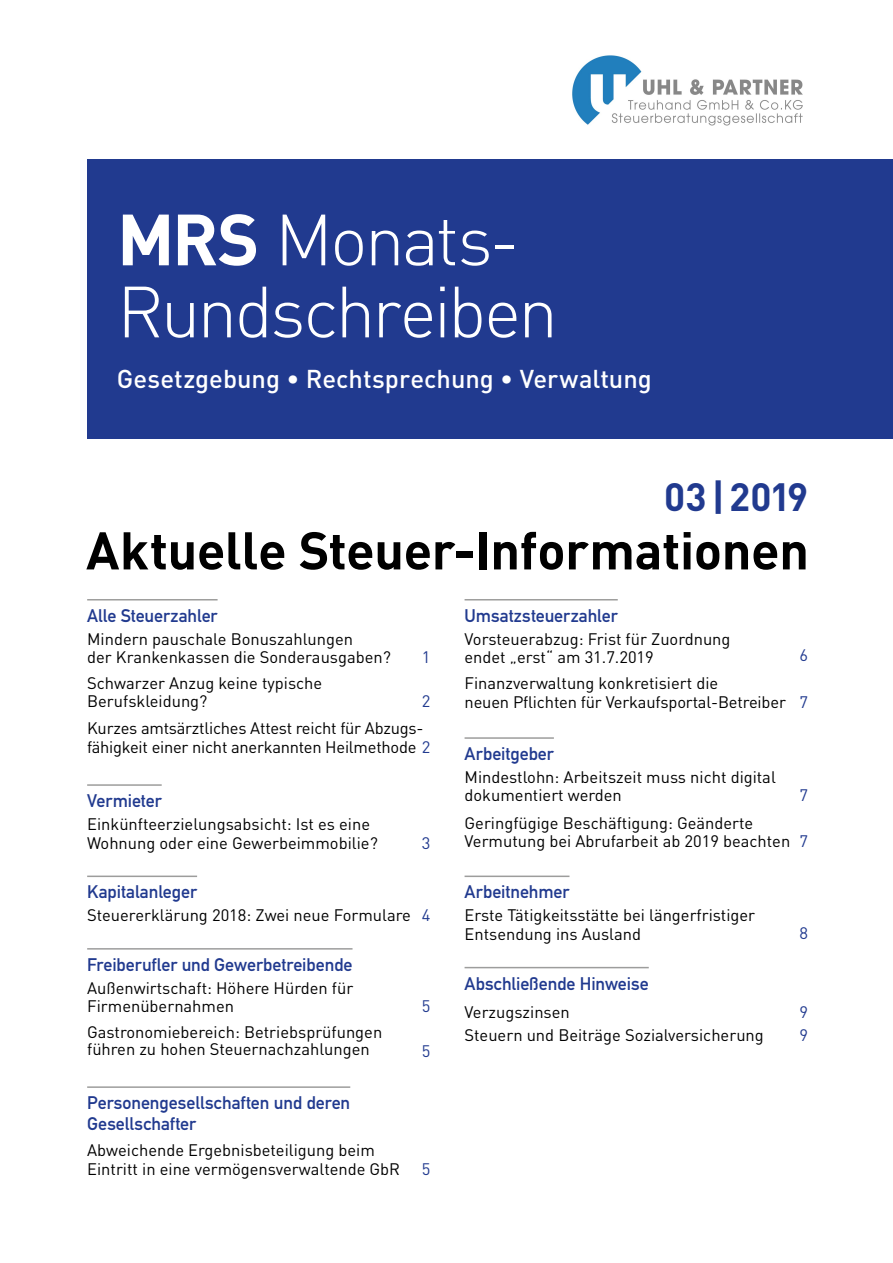
<style>
.page{position:relative;width:893px;height:1263px;background:#fff}
.page>*{position:absolute;margin:0;border:0;box-sizing:border-box;transform-origin:0 0}
.t1{font:300 71.25px/72px "DIN Pro";letter-spacing:-.04em;color:#fff}
.t2{font:700 52.2px "DIN Pro";letter-spacing:-.01em;color:#000}
.t3{font:700 39px "DIN Pro";color:#213a8f}
.t4{font:500 25.5px "DIN Pro";color:#fff}
.t5{font:18px/21px "DIN Mittelschrift Std";letter-spacing:-.005em;color:#213a8f}
.t6{font:16.5px/18.8px "DIN Pro";color:#000}
.t7{font:16.5px "DIN Pro";color:#213a8f}
.s1{font-weight:700}
.s2{color:#213a8f}
</style>
<div class="page">
<hr style="left:87px;top:599px;width:131px;height:1px;background:#9d9d9c">
<hr style="left:87px;top:784px;width:75px;height:2px;background:#9d9d9c">
<hr style="left:87px;top:875px;width:110px;height:2px;background:#9d9d9c">
<hr style="left:87px;top:948px;width:266px;height:1px;background:#9d9d9c">
<hr style="left:87px;top:1086px;width:263px;height:2px;background:#9d9d9c">
<hr style="left:465px;top:599px;width:153px;height:1px;background:#9d9d9c">
<hr style="left:465px;top:737px;width:89px;height:2px;background:#9d9d9c">
<hr style="left:465px;top:875px;width:104px;height:2px;background:#9d9d9c">
<hr style="left:465px;top:967px;width:184px;height:1px;background:#9d9d9c">
<div style="left:87px;top:160px;width:806px;height:279px;background:#213a8f"></div>
<img style="left:572px;top:55px;width:231px;height:71px">
<h1 class="t1" style="left:117px;top:201px;width:443px"><span class="s1">MRS</span> Monats-<br>Rundschreiben</h1>
<h3 class="t4" style="left:117px;top:361px;width:536px">Gesetzgebung • Rechtsprechung • Verwaltung</h3>
<h3 class="t3" style="left:664px;top:470px;width:145px">03|2019</h3>
<h2 class="t2" style="left:86px;top:515px;width:724px">Aktuelle Steuer-Informationen</h2>
<p class="t5" style="left:87px;top:605px;width:132px">Alle Steuerzahler</p>
<p class="t6" style="left:87px;top:629px;width:305px;line-height:18px">Mindern pauschale Bonuszahlungen<br>der Krankenkassen die Sonderausgaben?</p>
<p class="t5" style="left:465px;top:605px;width:155px">Umsatzsteuerzahler</p>
<p class="t6" style="left:465px;top:629px;width:267px;line-height:18px">Vorsteuerabzug: Frist für Zuordnung endet „erst“ am 31.7.2019</p>
<p class="t7" style="left:799px;top:644px;width:10px">6</p>
<p class="t6" style="left:465px;top:673px;width:345px">Finanzverwaltung konkretisiert die<br>neuen Pflichten für Verkaufsportal-Betreiber <span class="s2">7</span></p>
<p class="t5" style="left:465px;top:743px;width:91px">Arbeitgeber</p>
<p class="t6" style="left:465px;top:767px;width:313px;line-height:18px">Mindestlohn: Arbeitszeit muss nicht digital dokumentiert werden</p>
<p class="t7" style="left:422px;top:646px;width:10px">1</p>
<p class="t6" style="left:87px;top:673px;width:237px;line-height:18px">Schwarzer Anzug keine typische<br>Berufskleidung?</p>
<p class="t7" style="left:422px;top:690px;width:10px">2</p>
<p class="t6" style="left:87px;top:718px;width:345px">Kurzes amtsärztliches Attest reicht für Abzugs&shy;fähigkeit einer nicht anerkannten Heilmethode <span class="s2">2</span></p>
<p class="t5" style="left:87px;top:790px;width:76px">Vermieter</p>
<p class="t6" style="left:87px;top:814px;width:292px">Einkünfteerzielungsabsicht: Ist es eine<br>Wohnung oder eine Gewerbeimmobilie?</p>
<p class="t7" style="left:799px;top:784px;width:10px">7</p>
<p class="t6" style="left:465px;top:812px;width:345px">Geringfügige Beschäftigung: Geänderte<br>Vermutung bei Abrufarbeit ab 2019 beachten <span class="s2">7</span></p>
<p class="t5" style="left:465px;top:882px;width:106px">Arbeitnehmer</p>
<p class="t6" style="left:465px;top:905px;width:292px">Erste Tätigkeitsstätte bei längerfristiger<br>Entsendung ins Ausland</p>
<p class="t7" style="left:422px;top:832px;width:10px">3</p>
<p class="t5" style="left:87px;top:882px;width:111px">Kapitalanleger</p>
<p class="t6" style="left:87px;top:905px;width:345px">Steuererklärung 2018: Zwei neue Formulare <span class="s2">4</span></p>
<p class="t5" style="left:87px;top:954px;width:267px">Freiberufler und Gewerbetreibende</p>
<p class="t6" style="left:87px;top:978px;width:268px;line-height:18px">Außenwirtschaft: Höhere Hürden für<br>Firmenübernahmen</p>
<p class="t7" style="left:799px;top:921px;width:10px">8</p>
<p class="t5" style="left:465px;top:973px;width:186px">Abschließende Hinweise</p>
<p class="t6" style="left:465px;top:1002px;width:107px">Verzugszinsen</p>
<p class="t7" style="left:799px;top:1001px;width:10px">9</p>
<p class="t6" style="left:465px;top:1025px;width:301px">Steuern und Beiträge Sozialversicherung</p>
<p class="t7" style="left:799px;top:1024px;width:10px">9</p>
<p class="t7" style="left:422px;top:995px;width:10px">5</p>
<p class="t6" style="left:87px;top:1022px;width:297px;line-height:17.2px">Gastronomiebereich: Betriebsprüfungen führen zu hohen Steuernachzahlungen</p>
<p class="t7" style="left:422px;top:1039px;width:10px">5</p>
<p class="t5" style="left:87px;top:1092px;width:265px">Personengesellschaften und deren<br>Gesellschafter</p>
<p class="t6" style="left:87px;top:1140px;width:314px">Abweichende Ergebnisbeteiligung beim<br>Eintritt in eine vermögensverwaltende GbR</p>
<p class="t7" style="left:422px;top:1158px;width:10px">5</p>
</div>
